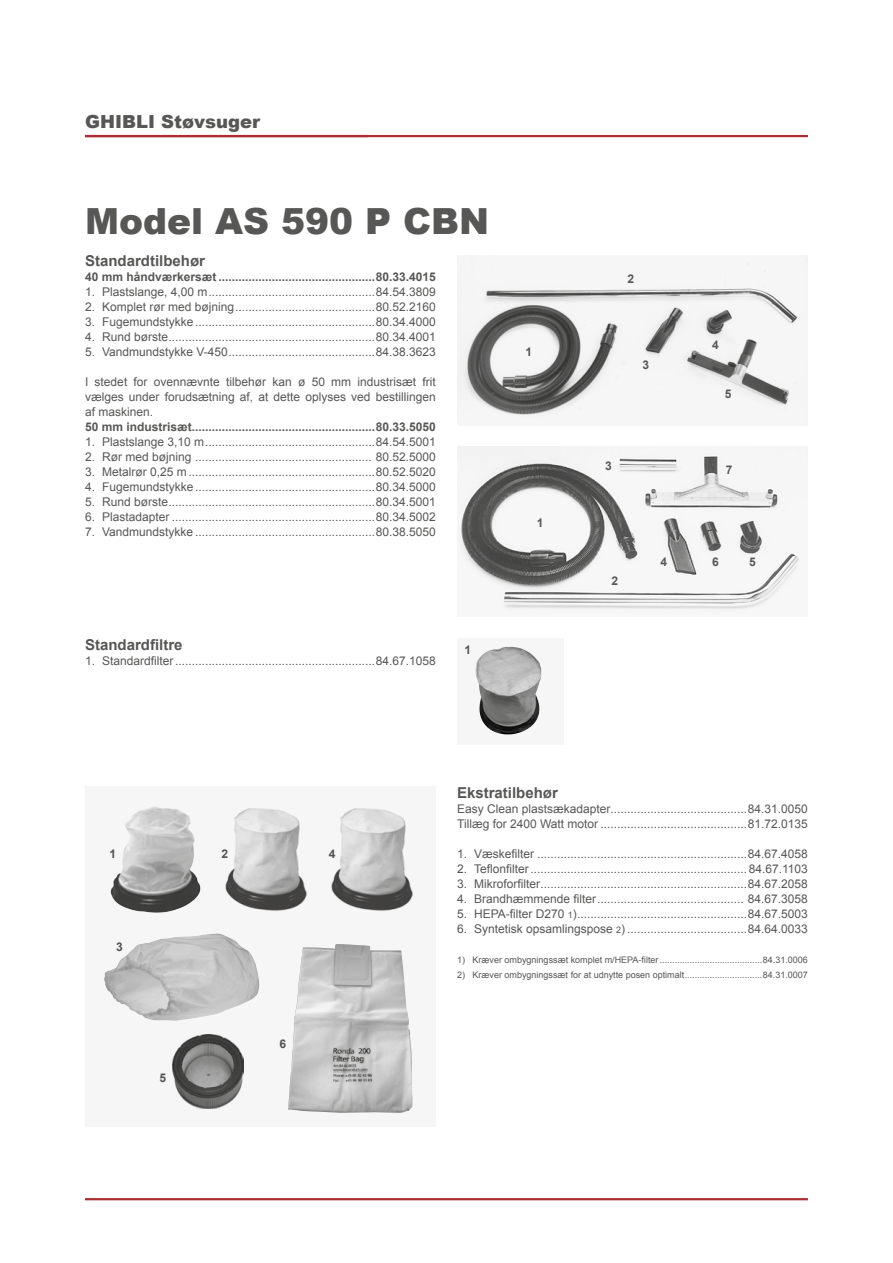
<style>
.page{position:relative;width:893px;height:1263px;background:#fff}
.page>*{position:absolute;margin:0;border:0;box-sizing:border-box;transform-origin:0 0}
.t1{font:900 36px "Arial";color:#575756}
.t2{font:900 18px "Arial";color:#575756}
.t3{font:700 15px "Arial";color:#575756}
.t4{font:12px/15px "Arial";color:#575756}
.t5{font:700 12px "Arial";color:#575756}
.t6{font:9px "Arial";color:#575756}
.s1{font-size:9px}
</style>
<div class="page">
<hr style="left:85px;top:135px;width:723px;height:2px;background:#ac2e31">
<hr style="left:85px;top:1198px;width:723px;height:2px;background:#ac2e31">
<svg style="left:457px;top:255px;width:351px;height:165px;fill:#f5f5f5"></svg>
<img style="left:457px;top:446px;width:351px;height:171px">
<svg style="left:475px;top:646px;width:67px;height:89px"></svg>
<svg style="left:104px;top:806px;width:310px;height:307px"></svg>
<h2 class="t2" style="left:85px;top:108px;width:176px">GHIBLI Støvsuger</h2>
<h1 class="t1" style="left:85px;top:195px;width:405px">Model AS 590 P CBN</h1>
<p class="t3" style="left:85px;top:251px;width:122px">Standardtilbehør</p>
<p class="t5" style="left:85px;top:269px;width:352px">40 mm håndværkersæt ...............................................80.33.4015</p>
<p class="t4" style="left:85px;top:284px;width:352px">1. Plastslange, 4,00 m..................................................84.54.3809</p>
<p class="t4" style="left:85px;top:299px;width:352px">2. Komplet rør med bøjning..........................................80.52.2160</p>
<p class="t4" style="left:85px;top:314px;width:352px">3. Fugemundstykke......................................................80.34.4000</p>
<p class="t4" style="left:85px;top:329px;width:352px">4. Rund børste..............................................................80.34.4001</p>
<p class="t4" style="left:85px;top:344px;width:352px">5. Vandmundstykke V-450............................................84.38.3623</p>
<p class="t4" style="left:85px;top:374px;width:352px;text-align:justify">I stedet for ovennævnte tilbehør kan ø 50 mm industrisæt frit vælges under forudsætning af, at dette oplyses ved bestillingen af maskinen.</p>
<p class="t5" style="left:85px;top:419px;width:352px">50 mm industrisæt.......................................................80.33.5050</p>
<p class="t4" style="left:85px;top:434px;width:352px">1. Plastslange 3,10 m...................................................84.54.5001</p>
<p class="t4" style="left:85px;top:449px;width:352px">2. Rør med bøjning ..................................................... 80.52.5000</p>
<p class="t4" style="left:85px;top:464px;width:352px">3. Metalrør 0,25 m........................................................80.52.5020</p>
<p class="t4" style="left:85px;top:479px;width:352px">4. Fugemundstykke......................................................80.34.5000</p>
<p class="t4" style="left:85px;top:494px;width:352px">5. Rund børste..............................................................80.34.5001</p>
<p class="t4" style="left:85px;top:509px;width:352px">6. Plastadapter .............................................................80.34.5002</p>
<p class="t4" style="left:85px;top:524px;width:352px">7. Vandmundstykke ......................................................80.38.5050</p>
<p class="t5" style="left:526px;top:344px;width:8px">1</p>
<p class="t5" style="left:537px;top:515px;width:8px">1</p>
<p class="t3" style="left:85px;top:635px;width:99px">Standardfiltre</p>
<p class="t4" style="left:85px;top:653px;width:352px">1. Standardfilter............................................................84.67.1058</p>
<p class="t5" style="left:464px;top:642px;width:8px">1</p>
<p class="t5" style="left:628px;top:271px;width:8px">2</p>
<p class="t5" style="left:642px;top:357px;width:8px">3</p>
<p class="t5" style="left:605px;top:458px;width:8px">3</p>
<p class="t5" style="left:712px;top:337px;width:8px">4</p>
<p class="t5" style="left:725px;top:386px;width:8px">5</p>
<p class="t5" style="left:726px;top:462px;width:8px">7</p>
<p class="t5" style="left:612px;top:573px;width:8px">2</p>
<p class="t5" style="left:661px;top:553px;width:8px">4</p>
<p class="t5" style="left:712px;top:553px;width:8px">6</p>
<p class="t5" style="left:749px;top:553px;width:8px">5</p>
<p class="t5" style="left:109px;top:846px;width:8px">1</p>
<p class="t5" style="left:222px;top:846px;width:8px">2</p>
<p class="t5" style="left:116px;top:938px;width:8px">3</p>
<p class="t5" style="left:160px;top:1070px;width:8px">5</p>
<p class="t5" style="left:329px;top:846px;width:8px">4</p>
<p class="t5" style="left:279px;top:1036px;width:8px">6</p>
<p class="t3" style="left:457px;top:782px;width:102px">Ekstratilbehør</p>
<p class="t4" style="left:457px;top:801px;width:352px">Easy Clean plastsækadapter.........................................84.31.0050<br>Tillæg for 2400 Watt motor ............................................81.72.0135</p>
<p class="t4" style="left:457px;top:846px;width:352px">1. Væskefilter ...............................................................84.67.4058</p>
<p class="t4" style="left:457px;top:861px;width:352px">2. Teflonfilter.................................................................84.67.1103</p>
<p class="t4" style="left:457px;top:876px;width:352px">3. Mikroforfilter..............................................................84.67.2058</p>
<p class="t4" style="left:457px;top:891px;width:352px">4. Brandhæmmende filter............................................ 84.67.3058</p>
<p class="t4" style="left:457px;top:906px;width:352px">5. HEPA-filter D270 <span class="s1">1</span>)...................................................84.67.5003</p>
<p class="t4" style="left:457px;top:921px;width:352px">6. Syntetisk opsamlingspose <span class="s1">2</span>) ....................................84.64.0033</p>
<p class="t6" style="left:457px;top:953px;width:352px">1) Kræver ombygningssæt komplet m/HEPA-filter.........................................84.31.0006</p>
<p class="t6" style="left:457px;top:968px;width:352px">2) Kræver ombygningssæt for at udnytte posen optimalt...............................84.31.0007</p>
</div>
